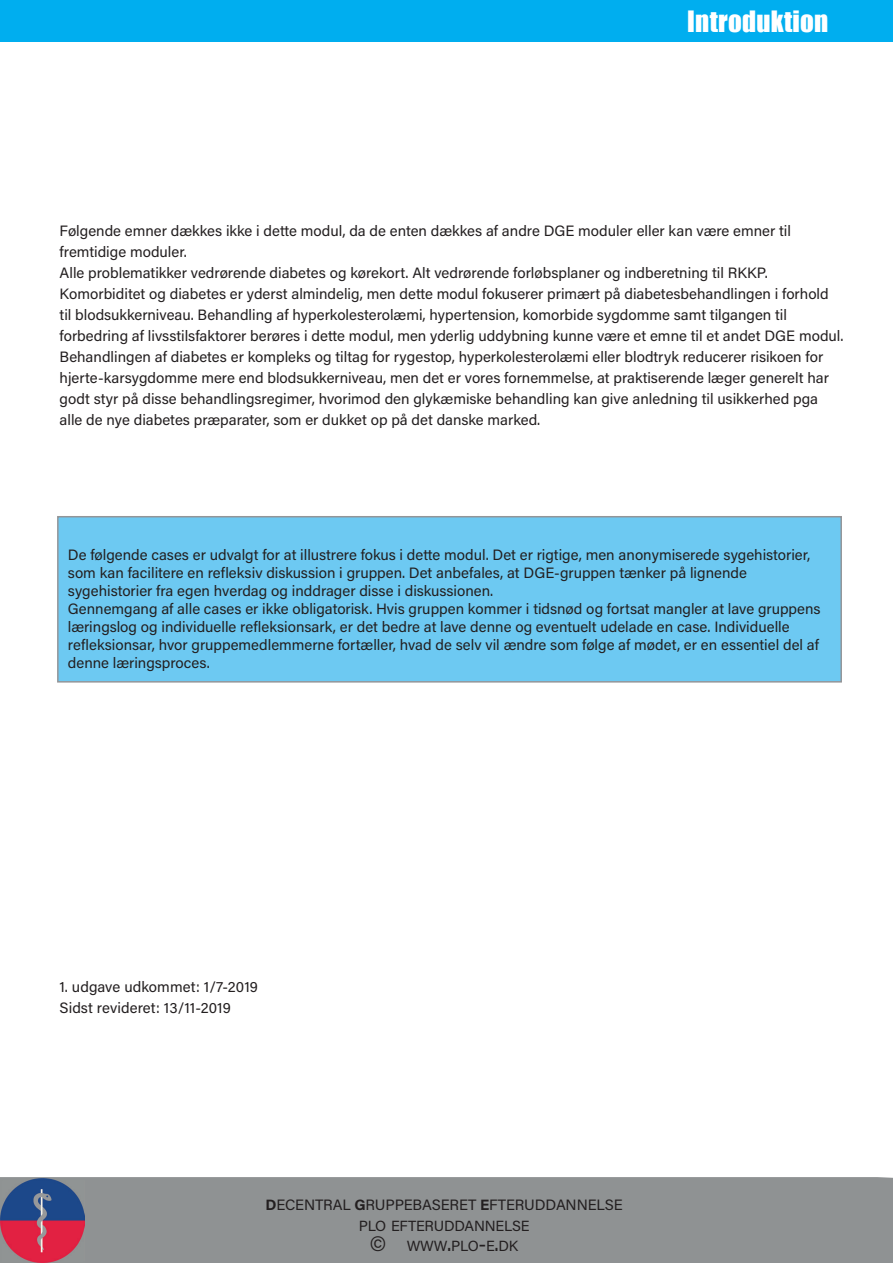
<style>
.page{position:relative;width:893px;height:1263px;background:#fff}
.page>*{position:absolute;margin:0;border:0;box-sizing:border-box;transform-origin:0 0}
.t1{font:27px "Impact";letter-spacing:.01em;color:#fff}
.t2{font:15px/21px "Acumin Pro";color:#231f20}
.t3{font:14.7px/20.2px "Acumin Pro";letter-spacing:-.02em;color:#231f20;text-align:center}
.s1{font-weight:700}
.s2{font-size:21px}
</style>
<div class="page">
<div style="left:0;top:1177px;width:893px;height:86px;background:#8f9293"></div>
<div style="left:0;top:0;width:893px;height:41px;background:#00aeef"></div>
<div style="left:57px;top:516px;width:785px;height:166px;background:#6dc9f2;border:1px solid #939598"></div>
<img style="left:0;top:1178px;width:85px;height:85px">
<h1 class="t1" style="left:687px;top:1px;width:143px">Introduktion</h1>
<p class="t2" style="left:60px;top:220px;width:785px">Følgende emner dækkes ikke i dette modul, da de enten dækkes af andre DGE moduler eller kan være emner til fremtidige moduler.<br>Alle problematikker vedrørende diabetes og kørekort. Alt vedrørende forløbsplaner og indberetning til RKKP.<br>Komorbiditet og diabetes er yderst almindelig, men dette modul fokuserer primært på diabetesbehandlingen i forhold til blodsukkerniveau. Behandling af hyperkolesterolæmi, hypertension, komorbide sygdomme samt tilgangen til forbedring af livsstilsfaktorer berøres i dette modul, men yderlig uddybning kunne være et emne til et andet DGE modul.<br>Behandlingen af diabetes er kompleks og tiltag for rygestop, hyperkolesterolæmi eller blodtryk reducerer risikoen for hjerte-karsygdomme mere end blodsukkerniveau, men det er vores fornemmelse, at praktiserende læger generelt har godt styr på disse behandlingsregimer, hvorimod den glykæmiske behandling kan give anledning til usikkerhed pga alle de nye diabetes præparater, som er dukket op på det danske marked.</p>
<p class="t2" style="left:68px;top:545px;width:754px;line-height:18px">De følgende cases er udvalgt for at illustrere fokus i dette modul. Det er rigtige, men anonymiserede sygehistorier, som kan facilitere en refleksiv diskussion i gruppen. Det anbefales, at DGE-gruppen tænker på lignende sygehistorier fra egen hverdag og inddrager disse i diskussionen.<br>Gennemgang af alle cases er ikke obligatorisk. Hvis gruppen kommer i tidsnød og fortsat mangler at lave gruppens læringslog og individuelle refleksionsark, er det bedre at lave denne og eventuelt udelade en case. Individuelle refleksionsar, hvor gruppemedlemmerne fortæller, hvad de selv vil ændre som følge af mødet, er en essentiel del af denne læringsproces.</p>
<p class="t2" style="left:60px;top:556px;width:32px">DGE</p>
<p class="t2" style="left:60px;top:976px;width:200px">1. udgave udkommet: 1/7-2019<br>Sidst revideret: 13/11-2019</p>
<p class="t2" style="left:266px;top:1194px;width:359px"><span class="s1">D</span>ECENTRAL <span class="s1">G</span>RUPPEBASERET <span class="s1">E</span>FTERUDDANNELSE</p>
<p class="t3" style="left:359px;top:1214px;width:172px">PLO EFTERUDDANNELSE <span class="s2">©</span> WWW<span class="s2">.</span>PLO<span class="s2">-</span>E<span class="s2">.</span>DK</p>
</div>
